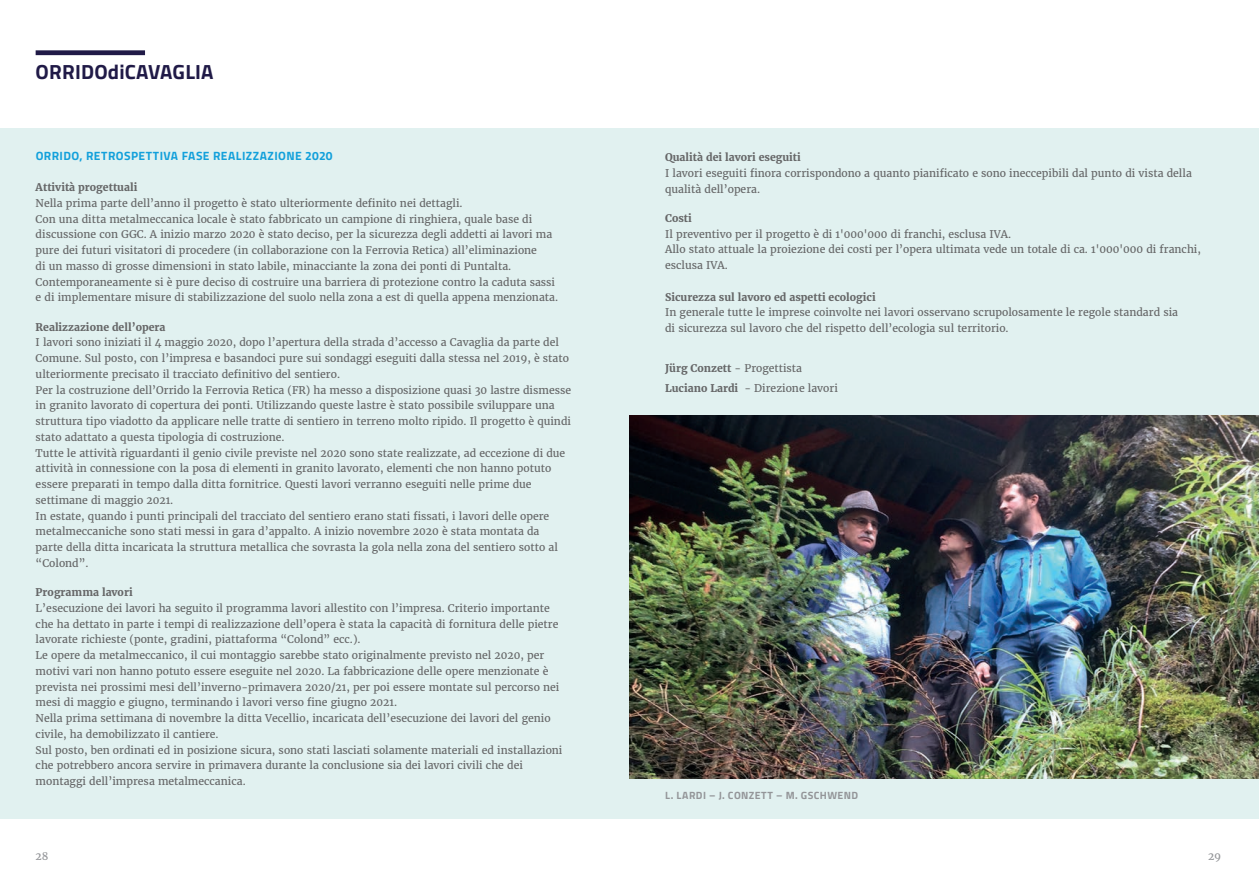
<style>
.page{position:relative;width:1259px;height:893px;background:#fff}
.page>*{position:absolute;margin:0;border:0;box-sizing:border-box;transform-origin:0 0}
.t1{font:700 20.55px "Titillium Web";letter-spacing:.01em;color:#201a47}
.t2{font:700 12px "Titillium Web";letter-spacing:.035em;color:#12a0db}
.t3{font:10.5px/15.8px "Merriweather";color:#666768}
.t4{font:700 10.5px "Merriweather";color:#666768}
.t5{font:700 10.5px "Titillium Web";letter-spacing:.04em;color:#939598}
.t6{font:10.5px "Merriweather";color:#939598}
.s1{font-weight:700}
</style>
<div class="page">
<div style="left:0;top:128px;width:1259px;height:690px;background:#e1f1f0"></div>
<div style="left:36px;top:50px;width:109px;height:5px;background:#201a47"></div>
<img style="left:629px;top:415px;width:630px;height:363px">
<h1 class="t1" style="left:36px;top:57px;width:179px">ORRIDOdiCAVAGLIA</h1>
<p class="t2" style="left:36px;top:146px;width:298px">ORRIDO, RETROSPETTIVA FASE REALIZZAZIONE 2020</p>
<p class="t4" style="left:36px;top:180px;width:103px">Attività progettuali</p>
<p class="t3" style="left:36px;top:195px;width:524px">Nella prima parte dell’anno il progetto è stato ulteriormente definito nei dettagli.<br>Con una ditta metalmeccanica locale è stato fabbricato un campione di ringhiera, quale base di discussione con GGC. A inizio marzo 2020 è stato deciso, per la sicurezza degli addetti ai lavori ma pure dei futuri visitatori di procedere (in collaborazione con la Ferrovia Retica) all’eliminazione<br>di un masso di grosse dimensioni in stato labile, minacciante la zona dei ponti di Puntalta.<br>Contemporaneamente si è pure deciso di costruire una barriera di protezione contro la caduta sassi e di implementare misure di stabilizzazione del suolo nella zona a est di quella appena menzionata.</p>
<p class="t4" style="left:36px;top:320px;width:131px">Realizzazione dell’opera</p>
<p class="t3" style="left:36px;top:335px;width:537px">I lavori sono iniziati il 4 maggio 2020, dopo l’apertura della strada d’accesso a Cavaglia da parte del Comune. Sul posto, con l’impresa e basandoci pure sui sondaggi eseguiti dalla stessa nel 2019, è stato ulteriormente precisato il tracciato definitivo del sentiero.<br>Per la costruzione dell’Orrido la Ferrovia Retica (FR) ha messo a disposizione quasi 30 lastre dismesse in granito lavorato di copertura dei ponti. Utilizzando queste lastre è stato possibile sviluppare una struttura tipo viadotto da applicare nelle tratte di sentiero in terreno molto ripido. Il progetto è quindi stato adattato a questa tipologia di costruzione.<br>Tutte le attività riguardanti il genio civile previste nel 2020 sono state realizzate, ad eccezione di due attività in connessione con la posa di elementi in granito lavorato, elementi che non hanno potuto essere preparati in tempo dalla ditta fornitrice. Questi lavori verranno eseguiti nelle prime due settimane di maggio 2021.<br>In estate, quando i punti principali del tracciato del sentiero erano stati fissati, i lavori delle opere metalmeccaniche sono stati messi in gara d’appalto. A inizio novembre 2020 è stata montata da<br>parte della ditta incaricata la struttura metallica che sovrasta la gola nella zona del sentiero sotto al “Colond”.</p>
<p class="t4" style="left:36px;top:585px;width:99px">Programma lavori</p>
<p class="t3" style="left:36px;top:600px;width:528px">L’esecuzione dei lavori ha seguito il programma lavori allestito con l’impresa. Criterio importante che ha dettato in parte i tempi di realizzazione dell’opera è stata la capacità di fornitura delle pietre lavorate richieste (ponte, gradini, piattaforma “Colond” ecc.).<br>Le opere da metalmeccanico, il cui montaggio sarebbe stato originalmente previsto nel 2020, per motivi vari non hanno potuto essere eseguite nel 2020. La fabbricazione delle opere menzionate è prevista nei prossimi mesi dell’inverno-primavera 2020/21, per poi essere montate sul percorso nei mesi di maggio e giugno, terminando i lavori verso fine giugno 2021.<br>Nella prima settimana di novembre la ditta Vecellio, incaricata dell’esecuzione dei lavori del genio civile, ha demobilizzato il cantiere.<br>Sul posto, ben ordinati ed in posizione sicura, sono stati lasciati solamente materiali ed installazioni che potrebbero ancora servire in primavera durante la conclusione sia dei lavori civili che dei montaggi dell’impresa metalmeccanica.</p>
<p class="t4" style="left:665px;top:150px;width:137px">Qualità dei lavori eseguiti</p>
<p class="t3" style="left:665px;top:165px;width:528px">I lavori eseguiti finora corrispondono a quanto pianificato e sono ineccepibili dal punto di vista della qualità dell’opera.</p>
<p class="t4" style="left:665px;top:211px;width:28px">Costi</p>
<p class="t3" style="left:665px;top:226px;width:537px">Il preventivo per il progetto è di 1'000'000 di franchi, esclusa IVA.<br>Allo stato attuale la proiezione dei costi per l’opera ultimata vede un totale di ca. 1'000'000 di franchi, esclusa IVA.</p>
<p class="t4" style="left:665px;top:290px;width:212px">Sicurezza sul lavoro ed aspetti ecologici</p>
<p class="t3" style="left:665px;top:304px;width:514px">In generale tutte le imprese coinvolte nei lavori osservano scrupolosamente le regole standard sia di sicurezza sul lavoro che del rispetto dell’ecologia sul territorio.</p>
<p class="t3" style="left:665px;top:358px;width:174px;line-height:20.2px"><span class="s1">Jürg Conzett</span> - Progettista<br><span class="s1">Luciano Lardi</span> - Direzione lavori</p>
<p class="t5" style="left:665px;top:787px;width:194px">L. LARDI – J. CONZETT – M. GSCHWEND</p>
<p class="t6" style="left:36px;top:849px;width:14px">28</p>
<p class="t6" style="left:1208px;top:849px;width:15px">29</p>
</div>
